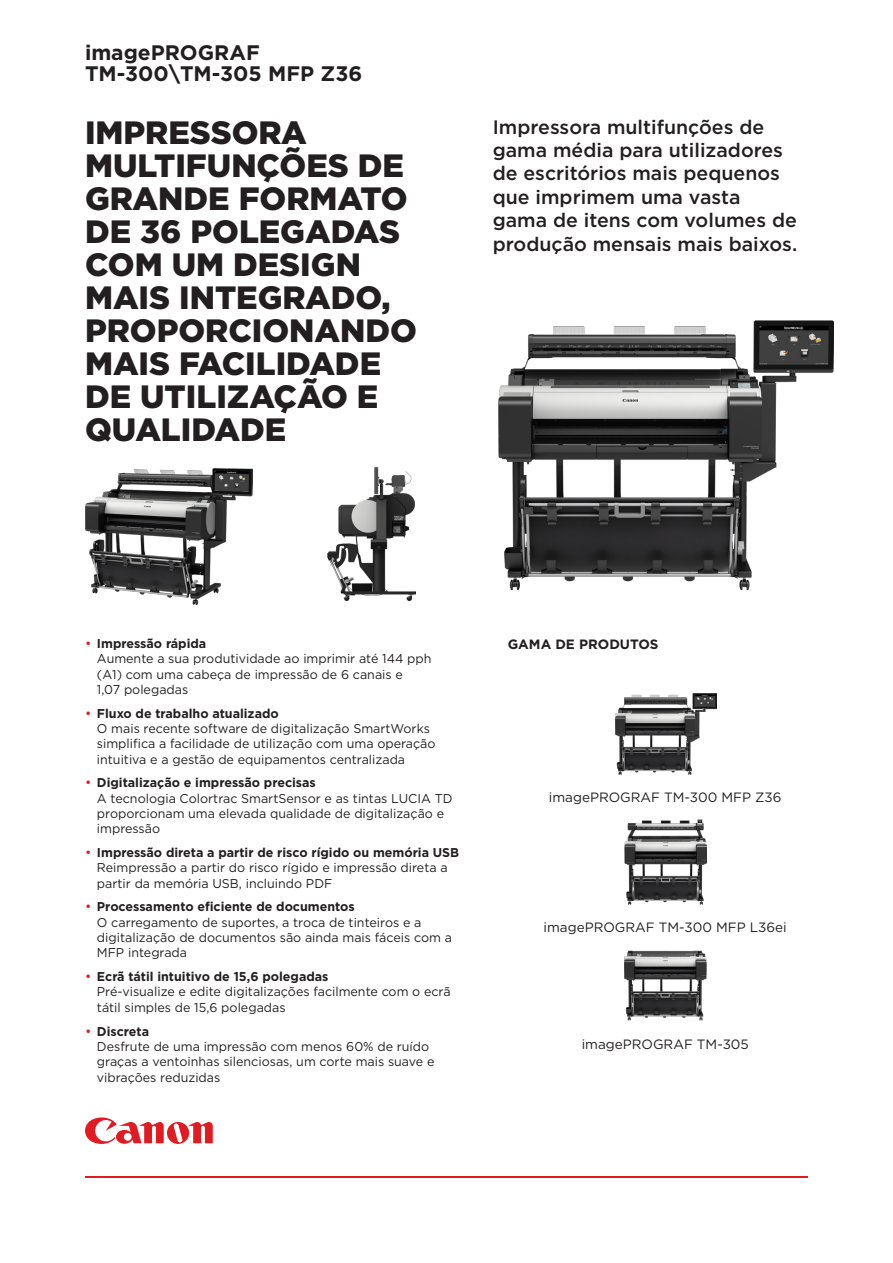
<style>
.page{position:relative;width:893px;height:1263px;background:#fff}
.page>*{position:absolute;margin:0;border:0;box-sizing:border-box;transform-origin:0 0}
.COVER_HEADER_LARGE{font:900 32.25px/33px "Gotham";color:#231f20}
.t1{font:700 21px/21px "Gotham";color:#231f20}
.INTRO{font:500 19.5px/23.4px "Gotham";color:#231f20}
.BODY{font:13.5px "Gotham";color:#231f20}
.SUBHEAD{font:700 13.5px "Gotham";color:#231f20}
.t2{font:12.75px/15.3px "Gotham";color:#231f20}
.t3{font:700 12.75px "Gotham";color:#231f20}
.s1{font-weight:400;font-size:13.5px;color:#e21a21}
.s2{font-size:13.5px;color:#e21a21}
.s3{font-weight:700}
</style>
<div class="page">
<svg style="left:85px;top:1117px;width:128px;height:27px"></svg>
<hr style="left:85px;top:1176px;width:723px;height:2px;background:#e21a21">
<img style="left:85px;top:469px;width:168px;height:135px">
<img style="left:498px;top:320px;width:335px;height:269px">
<img style="left:328px;top:467px;width:88px;height:134px">
<img style="left:615px;top:693px;width:101px;height:81px">
<img style="left:625px;top:819px;width:82px;height:85px">
<img style="left:625px;top:951px;width:82px;height:69px">
<p class="t1" style="left:85px;top:42px;width:279px">imagePROGRAF<br>TM-300\TM-305 MFP Z36</p>
<p class="COVER_HEADER_LARGE" style="left:85px;top:116px;width:334px">IMPRESSORA<br>MULTIFUNÇÕES DE<br>GRANDE FORMATO<br>DE 36 POLEGADAS<br>COM UM DESIGN<br>MAIS INTEGRADO,<br>PROPORCIONANDO<br>MAIS FACILIDADE<br>DE UTILIZAÇÃO E<br>QUALIDADE</p>
<p class="INTRO" style="left:493px;top:115px;width:306px">Impressora multifunções de gama média para utilizadores de escritórios mais pequenos que imprimem uma vasta gama de itens com volumes de produção mensais mais baixos.</p>
<p class="t3" style="left:85px;top:635px;width:123px"><span class="s1">•</span> Impressão rápida</p>
<p class="SUBHEAD" style="left:508px;top:635px;width:152px">GAMA DE PRODUTOS</p>
<p class="t2" style="left:97px;top:651px;width:336px">Aumente a sua produtividade ao imprimir até 144 pph (A1) com uma cabeça de impressão de 6 canais e<br>1,07 polegadas</p>
<p class="t2" style="left:97px;top:705px;width:340px;text-indent:-12px"><span class="s2">•</span> <span class="s3">Fluxo de trabalho atualizado<br></span>O mais recente software de digitalização SmartWorks simplifica a facilidade de utilização com uma operação intuitiva e a gestão de equipamentos centralizada</p>
<p class="t2" style="left:97px;top:775px;width:357px;text-indent:-12px"><span class="s2">•</span> <span class="s3">Digitalização e impressão precisas<br></span>A tecnologia Colortrac SmartSensor e as tintas LUCIA TD proporcionam uma elevada qualidade de digitalização e impressão</p>
<p class="t2" style="left:97px;top:845px;width:364px;text-indent:-12px"><span class="s2">•</span> <span class="s3">Impressão direta a partir de risco rígido ou memória USB<br></span>Reimpressão a partir do risco rígido e impressão direta a partir da memória USB, incluindo PDF</p>
<p class="t2" style="left:97px;top:899px;width:357px;text-indent:-12px"><span class="s2">•</span> <span class="s3">Processamento eficiente de documentos<br></span>O carregamento de suportes, a troca de tinteiros e a digitalização de documentos são ainda mais fáceis com a MFP integrada</p>
<p class="t2" style="left:97px;top:969px;width:355px;text-indent:-12px"><span class="s2">•</span> <span class="s3">Ecrã tátil intuitivo de 15,6 polegadas<br></span>Pré-visualize e edite digitalizações facilmente com o ecrã tátil simples de 15,6 polegadas</p>
<p class="t2" style="left:97px;top:1023px;width:339px;text-indent:-12px"><span class="s2">•</span> <span class="s3">Discreta<br></span>Desfrute de uma impressão com menos 60% de ruído graças a ventoinhas silenciosas, um corte mais suave e vibrações reduzidas</p>
<p class="BODY" style="left:549px;top:788px;width:234px">imagePROGRAF TM-300 MFP Z36</p>
<p class="BODY" style="left:544px;top:919px;width:245px">imagePROGRAF TM-300 MFP L36ei</p>
<p class="BODY" style="left:582px;top:1036px;width:169px">imagePROGRAF TM-305</p>
</div>
